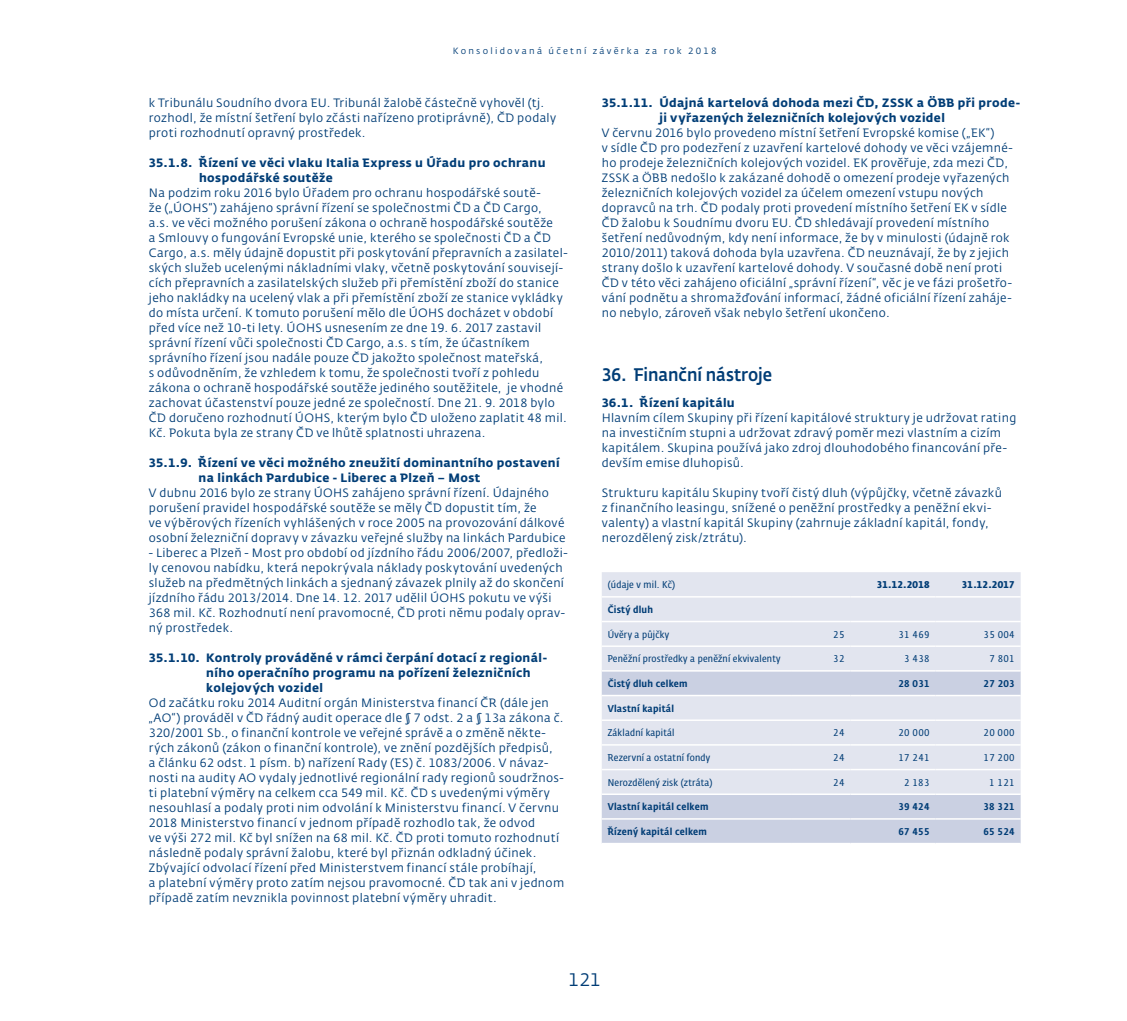
<style>
.page{position:relative;width:1127px;height:1021px;background:#fff}
.page>*{position:absolute;margin:0;border:0;box-sizing:border-box;transform-origin:0 0}
.t1{font:500 18px "CD Fedra";letter-spacing:-.005em;color:#013d76;scale:.9 1}
.t2{font:18px "CD Fedra";color:#013d76}
.t3{font:12px/15px "CD Fedra";letter-spacing:.03em;color:#013d76}
.t4{font:700 12px/15px "CD Fedra";letter-spacing:.035em;color:#013d76}
.t5{font:9.75px "CD Fedra Cond Pro";letter-spacing:.02em;color:#013d76;scale:1.2 1}
.t6{font:500 9.75px "CD Fedra Cond Pro";letter-spacing:.02em;color:#013d76;scale:1.2 1}
.t7{font:700 9.75px "CD Fedra Cond Pro";letter-spacing:.02em;color:#013d76;scale:1.2 1}
.t8{font:9px "CD Fedra";letter-spacing:.25em;color:#013d76}
</style>
<div class="page">
<div style="left:602px;top:572px;width:418px;height:98px;background:#e2e5ef"></div>
<svg style="left:602px;top:671px;width:418px;height:171px;background:#d8dce9"></svg>
<hr style="left:602px;top:596px;width:189px;height:1px;background:#fff">
<hr style="left:791px;top:596px;width:59px;height:1px;background:#fff">
<hr style="left:850px;top:596px;width:85px;height:1px;background:#fff">
<hr style="left:935px;top:596px;width:85px;height:1px;background:#fff">
<hr style="left:602px;top:620px;width:189px;height:2px;background:#fff">
<hr style="left:791px;top:620px;width:59px;height:2px;background:#fff">
<hr style="left:850px;top:620px;width:85px;height:2px;background:#fff">
<hr style="left:935px;top:620px;width:85px;height:2px;background:#fff">
<hr style="left:602px;top:645px;width:189px;height:2px;background:#fff">
<hr style="left:791px;top:645px;width:59px;height:2px;background:#fff">
<hr style="left:850px;top:645px;width:85px;height:2px;background:#fff">
<hr style="left:935px;top:645px;width:85px;height:2px;background:#fff">
<hr style="left:602px;top:694px;width:189px;height:2px;background:#fff">
<hr style="left:791px;top:694px;width:59px;height:2px;background:#fff">
<hr style="left:850px;top:694px;width:85px;height:2px;background:#fff">
<hr style="left:935px;top:694px;width:85px;height:2px;background:#fff">
<hr style="left:602px;top:719px;width:189px;height:2px;background:#fff">
<hr style="left:791px;top:719px;width:59px;height:2px;background:#fff">
<hr style="left:850px;top:719px;width:85px;height:2px;background:#fff">
<hr style="left:935px;top:719px;width:85px;height:2px;background:#fff">
<hr style="left:602px;top:744px;width:189px;height:1px;background:#fff">
<hr style="left:791px;top:744px;width:59px;height:1px;background:#fff">
<hr style="left:850px;top:744px;width:85px;height:1px;background:#fff">
<hr style="left:935px;top:744px;width:85px;height:1px;background:#fff">
<hr style="left:602px;top:768px;width:189px;height:2px;background:#fff">
<hr style="left:791px;top:768px;width:59px;height:2px;background:#fff">
<hr style="left:850px;top:768px;width:85px;height:2px;background:#fff">
<hr style="left:935px;top:768px;width:85px;height:2px;background:#fff">
<hr style="left:602px;top:793px;width:189px;height:2px;background:#fff">
<hr style="left:791px;top:793px;width:59px;height:2px;background:#fff">
<hr style="left:850px;top:793px;width:85px;height:2px;background:#fff">
<hr style="left:935px;top:793px;width:85px;height:2px;background:#fff">
<hr style="left:602px;top:818px;width:189px;height:1px;background:#fff">
<hr style="left:791px;top:818px;width:59px;height:1px;background:#fff">
<hr style="left:850px;top:818px;width:85px;height:1px;background:#fff">
<hr style="left:935px;top:818px;width:85px;height:1px;background:#fff">
<p class="t8" style="left:453px;top:46px;width:265px">Konsolidovaná účetní závěrka za rok 2018</p>
<p class="t3" style="left:149px;top:96px;width:409px">k Tribunálu Soudního dvora EU. Tribunál žalobě částečně vyhověl (tj. rozhodl, že místní šetření bylo zčásti nařízeno protiprávně), ČD podaly proti rozhodnutí opravný prostředek.</p>
<p class="t4" style="left:199px;top:155px;width:348px;text-indent:-50px">35.1.8. Řízení ve věci vlaku Italia Express u Úřadu pro ochranu hospodářské soutěže</p>
<p class="t3" style="left:149px;top:186px;width:420px">Na podzim roku 2016 bylo Úřadem pro ochranu hospodářské soutě-<br>že („ÚOHS“) zahájeno správní řízení se společnostmi ČD a ČD Cargo,<br>a.s. ve věci možného porušení zákona o ochraně hospodářské soutěže<br>a Smlouvy o fungování Evropské unie, kterého se společnosti ČD a ČD Cargo, a.s. měly údajně dopustit při poskytování přepravních a zasilatel&shy;ských služeb ucelenými nákladními vlaky, včetně poskytování souvisejí&shy;cích přepravních a zasilatelských služeb při přemístění zboží do stanice jeho nakládky na ucelený vlak a při přemístění zboží ze stanice vykládky do místa určení. K tomuto porušení mělo dle ÚOHS docházet v období před více než 10-ti lety. ÚOHS usnesením ze dne 19. 6. 2017 zastavil správní řízení vůči společnosti ČD Cargo, a.s. s tím, že účastníkem správního řízení jsou nadále pouze ČD jakožto společnost mateřská,<br>s odůvodněním, že vzhledem k tomu, že společnosti tvoří z pohledu zákona o ochraně hospodářské soutěže jediného soutěžitele, je vhodné zachovat účastenství pouze jedné ze společností. Dne 21. 9. 2018 bylo ČD doručeno rozhodnutí ÚOHS, kterým bylo ČD uloženo zaplatit 48 mil.<br>Kč. Pokuta byla ze strany ČD ve lhůtě splatnosti uhrazena.</p>
<p class="t4" style="left:198px;top:455px;width:363px;text-indent:-50px">35.1.9. Řízení ve věci možného zneužití dominantního postavení na linkách Pardubice - Liberec a Plzeň – Most</p>
<p class="t3" style="left:149px;top:485px;width:418px">V dubnu 2016 bylo ze strany ÚOHS zahájeno správní řízení. Údajného porušení pravidel hospodářské soutěže se měly ČD dopustit tím, že<br>ve výběrových řízeních vyhlášených v roce 2005 na provozování dálkové osobní železniční dopravy v závazku veřejné služby na linkách Pardubice</p>
<p class="t3" style="left:149px;top:545px;width:420px">- Liberec a Plzeň - Most pro období od jízdního řádu 2006/2007, předloži&shy;ly cenovou nabídku, která nepokrývala náklady poskytování uvedených služeb na předmětných linkách a sjednaný závazek plnily až do skončení jízdního řádu 2013/2014. Dne 14. 12. 2017 udělil ÚOHS pokutu ve výši 368 mil. Kč. Rozhodnutí není pravomocné, ČD proti němu podaly oprav&shy;ný prostředek.</p>
<p class="t4" style="left:206px;top:650px;width:342px;text-indent:-57px">35.1.10. Kontroly prováděné v rámci čerpání dotací z regionál&shy;ního operačního programu na pořízení železničních kolejových vozidel</p>
<p class="t3" style="left:149px;top:695px;width:417px">Od začátku roku 2014 Auditní orgán Ministerstva financí ČR (dále jen „AO“) prováděl v ČD řádný audit operace dle § 7 odst. 2 a § 13a zákona č.<br>320/2001 Sb., o finanční kontrole ve veřejné správě a o změně někte&shy;rých zákonů (zákon o finanční kontrole), ve znění pozdějších předpisů,<br>a článku 62 odst. 1 písm. b) nařízení Rady (ES) č. 1083/2006. V návaz&shy;nosti na audity AO vydaly jednotlivé regionální rady regionů soudržnos&shy;ti platební výměry na celkem cca 549 mil. Kč. ČD s uvedenými výměry nesouhlasí a podaly proti nim odvolání k Ministerstvu financí. V červnu 2018 Ministerstvo financí v jednom případě rozhodlo tak, že odvod<br>ve výši 272 mil. Kč byl snížen na 68 mil. Kč. ČD proti tomuto rozhodnutí následně podaly správní žalobu, které byl přiznán odkladný účinek.<br>Zbývající odvolací řízení před Ministerstvem financí stále probíhají,<br>a platební výměry proto zatím nejsou pravomocné. ČD tak ani v jednom případě zatím nevznikla povinnost platební výměry uhradit.</p>
<p class="t4" style="left:659px;top:95px;width:362px;text-indent:-58px">35.1.11. Údajná kartelová dohoda mezi ČD, ZSSK a ÖBB při prode&shy;ji vyřazených železničních kolejových vozidel</p>
<p class="t3" style="left:602px;top:126px;width:412px">V červnu 2016 bylo provedeno místní šetření Evropské komise („EK“)<br>v sídle ČD pro podezření z uzavření kartelové dohody ve věci vzájemné&shy;ho prodeje železničních kolejových vozidel. EK prověřuje, zda mezi ČD, ZSSK a ÖBB nedošlo k zakázané dohodě o omezení prodeje vyřazených železničních kolejových vozidel za účelem omezení vstupu nových dopravců na trh. ČD podaly proti provedení místního šetření EK v sídle ČD žalobu k Soudnímu dvoru EU. ČD shledávají provedení místního šetření nedůvodným, kdy není informace, že by v minulosti (údajně rok 2010/2011) taková dohoda byla uzavřena. ČD neuznávají, že by z jejich strany došlo k uzavření kartelové dohody. V současné době není proti ČD v této věci zahájeno oficiální „správní řízení“, věc je ve fázi prošetřo&shy;vání podnětu a shromažďování informací, žádné oficiální řízení zaháje&shy;no nebylo, zároveň však nebylo šetření ukončeno.</p>
<h1 class="t1" style="left:602px;top:363px;width:191px">36. Finanční nástroje</h1>
<p class="t4" style="left:602px;top:395px;width:134px">36.1. Řízení kapitálu</p>
<p class="t3" style="left:602px;top:410px;width:416px">Hlavním cílem Skupiny při řízení kapitálové struktury je udržovat rating na investičním stupni a udržovat zdravý poměr mezi vlastním a cizím kapitálem. Skupina používá jako zdroj dlouhodobého financování pře&shy;devším emise dluhopisů.</p>
<p class="t3" style="left:602px;top:485px;width:402px">Strukturu kapitálu Skupiny tvoří čistý dluh (výpůjčky, včetně závazků z finančního leasingu, snížené o peněžní prostředky a peněžní ekvi&shy;valenty) a vlastní kapitál Skupiny (zahrnuje základní kapitál, fondy, nerozdělený zisk/ztrátu).</p>
<p class="t5" style="left:608px;top:579px;width:58px">(údaje v mil. Kč)</p>
<p class="t7" style="left:877px;top:579px;width:45px">31.12.2018</p>
<p class="t7" style="left:962px;top:579px;width:45px">31.12.2017</p>
<p class="t6" style="left:608px;top:604px;width:39px">Čistý dluh</p>
<p class="t5" style="left:608px;top:628px;width:53px">Úvěry a půjčky</p>
<p class="t5" style="left:833px;top:628px;width:11px">25</p>
<p class="t5" style="left:898px;top:628px;width:27px">31 469</p>
<p class="t5" style="left:983px;top:628px;width:27px">35 004</p>
<p class="t5" style="left:608px;top:653px;width:145px">Peněžní prostředky a peněžní ekvivalenty</p>
<p class="t5" style="left:833px;top:653px;width:11px">32</p>
<p class="t5" style="left:904px;top:653px;width:23px">3 438</p>
<p class="t5" style="left:989px;top:653px;width:23px">7 801</p>
<p class="t6" style="left:608px;top:678px;width:68px">Čistý dluh celkem</p>
<p class="t6" style="left:898px;top:678px;width:27px">28 031</p>
<p class="t6" style="left:983px;top:678px;width:27px">27 203</p>
<p class="t6" style="left:608px;top:702px;width:57px">Vlastní kapitál</p>
<p class="t5" style="left:608px;top:727px;width:57px">Základní kapitál</p>
<p class="t5" style="left:833px;top:727px;width:11px">24</p>
<p class="t5" style="left:898px;top:727px;width:27px">20 000</p>
<p class="t5" style="left:983px;top:727px;width:27px">20 000</p>
<p class="t5" style="left:608px;top:752px;width:87px">Rezervní a ostatní fondy</p>
<p class="t5" style="left:833px;top:752px;width:11px">24</p>
<p class="t5" style="left:898px;top:752px;width:27px">17 241</p>
<p class="t5" style="left:983px;top:752px;width:27px">17 200</p>
<p class="t5" style="left:608px;top:776px;width:89px">Nerozdělený zisk (ztráta)</p>
<p class="t5" style="left:833px;top:776px;width:11px">24</p>
<p class="t5" style="left:904px;top:776px;width:23px">2 183</p>
<p class="t5" style="left:989px;top:776px;width:23px">1 121</p>
<p class="t6" style="left:608px;top:801px;width:86px">Vlastní kapitál celkem</p>
<p class="t6" style="left:898px;top:801px;width:27px">39 424</p>
<p class="t6" style="left:983px;top:801px;width:27px">38 321</p>
<p class="t6" style="left:608px;top:825px;width:84px">Řízený kapitál celkem</p>
<p class="t6" style="left:898px;top:825px;width:27px">67 455</p>
<p class="t6" style="left:983px;top:825px;width:27px">65 524</p>
<h1 class="t2" style="left:568px;top:969px;width:34px">121</h1>
</div>
